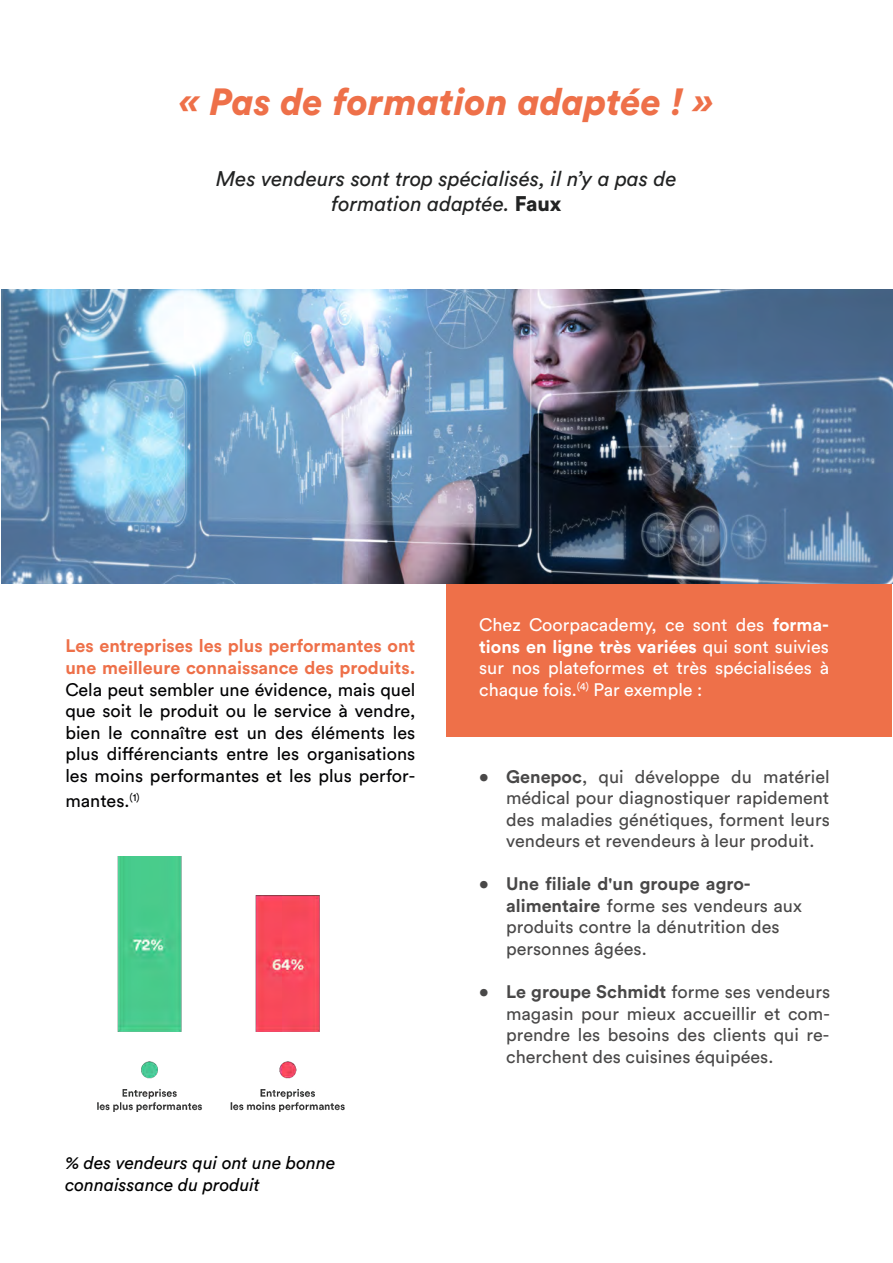
<style>
.page{position:relative;width:893px;height:1263px;background:#fff}
.page>*{position:absolute;margin:0;border:0;box-sizing:border-box;transform-origin:0 0}
.t1{font:italic 900 37.5px "Circular Pro";color:#ee7049}
.t2{font:italic 21px/25.2px "Circular Pro";color:#222323;text-align:center}
.t3{font:18px/21.6px "Circular Pro";color:#494848;text-align:justify}
.t4{font:18px/21.6px "Circular Pro";color:#020203;text-align:justify}
.t5{font:18px/21.6px "Circular Pro";color:#fff;text-align:justify}
.t6{font:700 18px/21.6px "Circular Pro";color:#ee7049}
.t7{font:italic 18px/21.6px "Circular Pro";color:#000}
.s1{font-weight:900;font-style:normal}
.s2{font-weight:700}
</style>
<div class="page">
<div style="left:446px;top:585px;width:446px;height:152px;background:#ee7049"></div>
<img style="left:2px;top:290px;width:891px;height:294px">
<img style="left:98px;top:856px;width:246px;height:256px">
<h1 class="t1" style="left:180px;top:76px;width:535px">« Pas de formation adaptée ! »</h1>
<p class="t2" style="left:216px;top:165px;width:462px">Mes vendeurs sont trop spécialisés, il n’y a pas de formation adaptée. <span class="s1">Faux</span></p>
<p class="t6" style="left:65px;top:635px;width:351px">Les entreprises les plus performantes ont une meilleure connaissance des produits.</p>
<p class="t4" style="left:65px;top:678px;width:351px">Cela peut sembler une évidence, mais quel que soit le produit ou le service à vendre, bien le connaître est un des éléments les plus différenciants entre les organisations les moins performantes et les plus perfor-</p>
<p class="t4" style="left:65px;top:789px;width:76px">mantes.<sup>(1)</sup></p>
<p class="t7" style="left:65px;top:1151px;width:272px">% des vendeurs qui ont une bonne connaissance du produit</p>
<p class="t5" style="left:479px;top:613px;width:351px">Chez Coorpacademy, ce sont des <span class="s2">forma&shy;tions en ligne très variées</span> qui sont suivies sur nos plateformes et très spécialisées à chaque fois.<sup>(4)</sup> Par exemple :</p>
<p class="t3" style="left:506px;top:765px;width:325px;text-indent:-27px"><span class="s2">• Genepoc</span>, qui développe du matériel médical pour diagnostiquer rapidement des maladies génétiques, forment leurs vendeurs et revendeurs à leur produit.</p>
<p class="t3" style="left:506px;top:872px;width:297px;text-align:left;text-indent:-27px"><span class="s2">• Une filiale d'un groupe agro&shy;alimentaire</span> forme ses vendeurs aux produits contre la dénutrition des personnes âgées.</p>
<p class="t3" style="left:506px;top:980px;width:326px;text-indent:-27px"><span class="s2">• Le groupe Schmidt</span> forme ses vendeurs magasin pour mieux accueillir et com&shy;prendre les besoins des clients qui re&shy;cherchent des cuisines équipées.</p>
</div>
